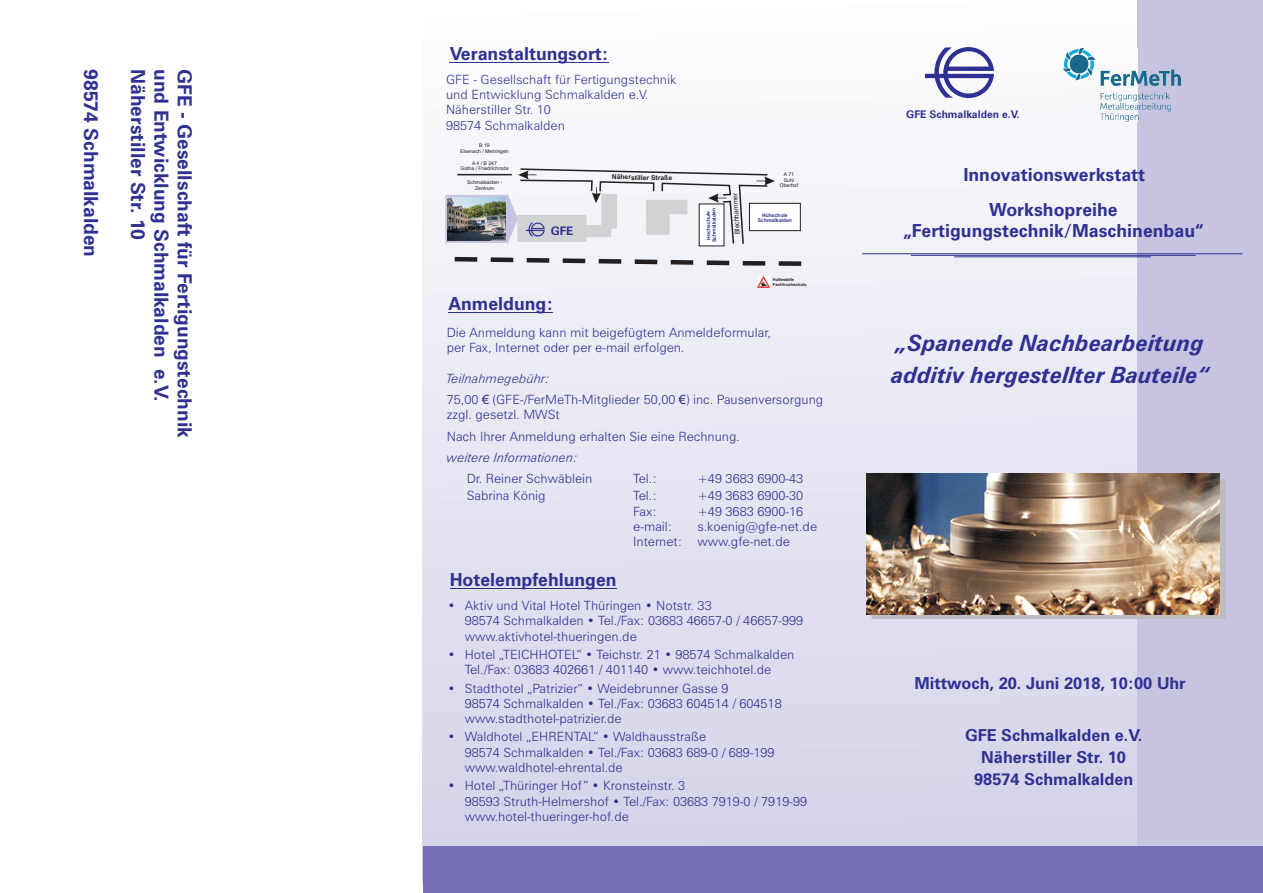
<style>
.page{position:relative;width:1263px;height:893px;background:#fff}
.page>*{position:absolute;margin:0;border:0;box-sizing:border-box;transform-origin:0 0}
.t1{font:italic 700 22.5px/32.5px "Zurich BT";color:#2e3092}
.t2{font:700 19.5px/23.4px "Zurich BT";color:#2e3092}
.t3{font:700 18px/21.6px "Zurich BT";color:#2e3092;text-align:center}
.t4{font:700 16.5px/21.8px "Zurich BT";color:#2e3092;text-align:center}
.t5{font:300 12.75px/15.3px "Zurich BT";color:#2e3092}
.t6{font:italic 300 12.75px "Zurich BT";color:#2e3092}
.t7{font:700 11.85px "Zurich BT";color:#2e3092}
.t8{font:700 10.5px "Zurich BT";color:#2e3092}
.t9{font:700 6.75px "Arial";color:#231f20}
.t10{font:6.75px "Arial";color:#231f20}
.t11{font:5.1px/5.7px "Arial";color:#231f20;text-align:center}
.t12{font:700 5.1px/5.7px "Arial";color:#2e3092;text-align:center}
.t13{font:700 4.2px/4.8px "Arial";color:#231f20}
.s1{font-style:italic}
.s2{font-family:"Arial";font-weight:400}
</style>
<div class="page">
<div style="left:423px;top:0;width:840px;height:882px;background:linear-gradient(to bottom,#fdfefe,#d2d0e8)"></div>
<hr style="left:450px;top:62px;width:159px;height:1px;background:#2e3092">
<svg style="left:450px;top:255px;width:360px;height:13px"></svg>
<svg style="left:757px;top:276px;width:13px;height:11px"></svg>
<hr style="left:450px;top:588px;width:167px;height:1px;background:#2e3092">
<div style="left:1137px;top:0;width:126px;height:848px;background:#c6c4e1"></div>
<div style="left:423px;top:846px;width:840px;height:47px;background:#756fb3"></div>
<hr style="left:449px;top:312px;width:104px;height:1px;background:#2e3092">
<hr style="left:862px;top:253px;width:380px;height:1px;background:#2e3092">
<hr style="left:911px;top:255px;width:285px;height:1px;background:#2e3092">
<hr style="left:954px;top:256px;width:197px;height:1px;background:#2e3092">
<svg style="left:925px;top:47px;width:69px;height:51px"></svg>
<svg style="left:445px;top:168px;width:356px;height:78px"></svg>
<img style="left:1063px;top:48px;width:117px;height:73px">
<svg style="left:872px;top:479px;width:353px;height:140px;background:#b6b1ae"></svg>
<img style="left:866px;top:473px;width:353px;height:141px">
<h3 class="t3" style="left:450px;top:45px;width:161px">Veranstaltungsort:</h3>
<h2 class="t2" style="left:101px;top:69px;width:190px;rotate:90deg">98574 Schmalkalden</h2>
<p class="t5" style="left:446px;top:73px;width:232px">GFE - Gesellschaft für Fertigungstechnik und Entwicklung Schmalkalden e.V.<br>Näherstiller Str. 10<br>98574 Schmalkalden</p>
<h2 class="t2" style="left:195px;top:69px;width:370px;rotate:90deg">GFE - Gesellschaft für Fertigungstechnik und Entwicklung Schmalkalden e.V.<br>Näherstiller Str. 10</h2>
<p class="t11" style="left:460px;top:143px;width:50px">B 19<br>Eisenach / Meiningen</p>
<p class="t11" style="left:460px;top:160px;width:50px">A 4 / B 247<br>Gotha / Friedrichroda</p>
<p class="t11" style="left:780px;top:172px;width:20px">A 71<br>Suhl<br>Oberhof</p>
<p class="t9" style="left:612px;top:174px;width:62px;rotate:1deg">Näherstiller Straße</p>
<p class="t11" style="left:467px;top:180px;width:37px">Schmalkalden -<br>Zentrum</p>
<p class="t10" style="left:735px;top:235px;width:43px;rotate:-93deg">Blechhammer</p>
<p class="t12" style="left:706px;top:242px;width:36px;rotate:-91deg">Hochschule<br>Schmalkalden</p>
<p class="t12" style="left:758px;top:212px;width:36px">Hchschule<br>Schmalkalden</p>
<p class="t7" style="left:551px;top:226px;width:24px">GFE</p>
<p class="t13" style="left:773px;top:278px;width:35px">Haltestelle<br>Fachhochschule</p>
<h3 class="t3" style="left:449px;top:295px;width:106px">Anmeldung:</h3>
<p class="t5" style="left:447px;top:326px;width:326px">Die Anmeldung kann mit beigefügtem Anmeldeformular, per Fax, Internet oder per e-mail erfolgen.</p>
<p class="t5" style="left:447px;top:368px;width:378px;line-height:21.5px"><span class="s1">Teilnahmegebühr:<br></span>75,00 <span class="s2">€</span> (GFE-/FerMeTh-Mitglieder 50,00 <span class="s2">€</span>) inc. Pausenversorgung</p>
<p class="t5" style="left:447px;top:405px;width:295px;line-height:21.5px">zzgl. gesetzl. MWSt<br>Nach Ihrer Anmeldung erhalten Sie eine Rechnung.</p>
<p class="t6" style="left:447px;top:452px;width:133px">weitere Informationen:</p>
<p class="t5" style="left:467px;top:472px;width:127px">Dr. Reiner Schwäblein</p>
<p class="t5" style="left:633px;top:472px;width:25px">Tel.:</p>
<p class="t5" style="left:697px;top:472px;width:107px">+49 3683 6900-43</p>
<p class="t5" style="left:467px;top:489px;width:80px">Sabrina König</p>
<p class="t5" style="left:633px;top:489px;width:25px">Tel.:</p>
<p class="t5" style="left:697px;top:489px;width:107px">+49 3683 6900-30</p>
<p class="t5" style="left:633px;top:504px;width:25px">Fax:</p>
<p class="t5" style="left:697px;top:504px;width:107px">+49 3683 6900-16</p>
<p class="t5" style="left:633px;top:520px;width:41px">e-mail:</p>
<p class="t5" style="left:633px;top:520px;width:185px;text-indent:64px">s.koenig@gfe-net.de<br>Internet: www.gfe-net.de</p>
<h3 class="t3" style="left:450px;top:570px;width:168px">Hotelempfehlungen</h3>
<p class="t5" style="left:465px;top:599px;width:340px;text-indent:-17px">• Aktiv und Vital Hotel Thüringen • Notstr. 33<br>98574 Schmalkalden • Tel./Fax: 03683 46657-0 / 46657-999 www.aktivhotel-thueringen.de</p>
<p class="t5" style="left:448px;top:648px;width:348px;text-align:center">• Hotel „TEICHHOTEL“ • Teichstr. 21 • 98574 Schmalkalden<br>Tel./Fax: 03683 402661 / 401140 • www.teichhotel.de</p>
<p class="t5" style="left:465px;top:682px;width:318px;text-indent:-17px">• Stadthotel „Patrizier“ • Weidebrunner Gasse 9<br>98574 Schmalkalden • Tel./Fax: 03683 604514 / 604518 www.stadthotel-patrizier.de</p>
<p class="t5" style="left:465px;top:730px;width:311px;text-indent:-17px">• Waldhotel „EHRENTAL“ • Waldhausstraße<br>98574 Schmalkalden • Tel./Fax: 03683 689-0 / 689-199 www.waldhotel-ehrental.de</p>
<p class="t5" style="left:465px;top:779px;width:344px;text-indent:-17px">• Hotel „Thüringer Hof“ • Kronsteinstr. 3<br>98593 Struth-Helmershof • Tel./Fax: 03683 7919-0 / 7919-99 www.hotel-thueringer-hof.de</p>
<p class="t8" style="left:906px;top:110px;width:115px">GFE Schmalkalden e.V.</p>
<h3 class="t3" style="left:963px;top:166px;width:183px">Innovationswerkstatt</h3>
<h3 class="t3" style="left:903px;top:200px;width:301px">Workshopreihe „Fertigungstechnik/Maschinenbau“</h3>
<h1 class="t1" style="left:891px;top:329px;width:319px">„Spanende Nachbearbeitung additiv hergestellter Bauteile“</h1>
<p class="t4" style="left:914px;top:674px;width:273px">Mittwoch, 20. Juni 2018, 10:00 Uhr</p>
<p class="t4" style="left:965px;top:726px;width:179px">GFE Schmalkalden e.V.<br>Näherstiller Str. 10<br>98574 Schmalkalden</p>
</div>
